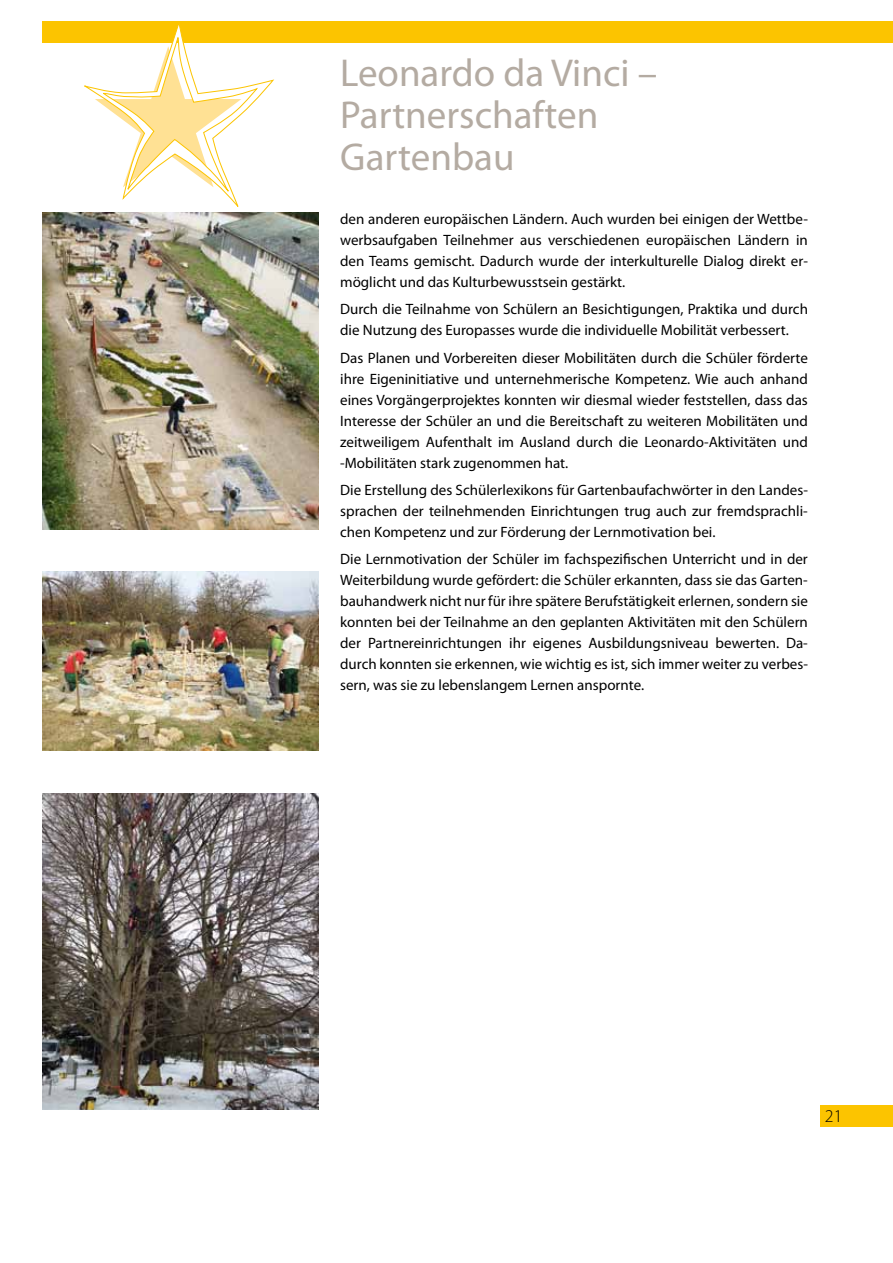
<style>
.page{position:relative;width:893px;height:1263px;background:#fff}
.page>*{position:absolute;margin:0;border:0;box-sizing:border-box;transform-origin:0 0}
.t1{font:39px/42px "Myriad Pro";color:#b4aba2}
.t2{font:300 18px "Myriad Pro";color:#000}
.t3{font:15px/21px "Myriad Pro";color:#000;text-align:justify}
</style>
<div class="page">
<div style="left:821px;top:1106px;width:72px;height:21px;background:#fcc400"></div>
<div style="left:43px;top:21px;width:850px;height:22px;background:#fcc400"></div>
<svg style="left:84px;top:24px;width:190px;height:183px"></svg>
<img style="left:43px;top:213px;width:276px;height:316px">
<img style="left:43px;top:572px;width:276px;height:178px">
<img style="left:43px;top:793px;width:276px;height:317px">
<h1 class="t1" style="left:340px;top:51px;width:319px">Leonardo da Vinci –<br>Partnerschaften<br>Gartenbau</h1>
<p class="t3" style="left:340px;top:208px;width:469px">den anderen europäischen Ländern. Auch wurden bei einigen der Wettbe&shy;werbsaufgaben Teilnehmer aus verschiedenen europäischen Ländern in den Teams gemischt. Dadurch wurde der interkulturelle Dialog direkt er&shy;möglicht und das Kulturbewusstsein gestärkt.</p>
<p class="t3" style="left:340px;top:298px;width:469px">Durch die Teilnahme von Schülern an Besichtigungen, Praktika und durch die Nutzung des Europasses wurde die individuelle Mobilität verbessert.</p>
<p class="t3" style="left:340px;top:347px;width:469px">Das Planen und Vorbereiten dieser Mobilitäten durch die Schüler förderte ihre Eigeninitiative und unternehmerische Kompetenz. Wie auch anhand eines Vorgängerprojektes konnten wir diesmal wieder feststellen, dass das Interesse der Schüler an und die Bereitschaft zu weiteren Mobilitäten und zeitweiligem Aufenthalt im Ausland durch die Leonardo-Aktivitäten und -Mobilitäten stark zugenommen hat.</p>
<p class="t3" style="left:340px;top:479px;width:469px">Die Erstellung des Schülerlexikons für Gartenbaufachwörter in den Landes&shy;sprachen der teilnehmenden Einrichtungen trug auch zur fremdsprachli&shy;chen Kompetenz und zur Förderung der Lernmotivation bei.</p>
<p class="t3" style="left:340px;top:549px;width:469px">Die Lernmotivation der Schüler im fachspezifischen Unterricht und in der Weiterbildung wurde gefördert: die Schüler erkannten, dass sie das Garten&shy;bauhandwerk nicht nur für ihre spätere Berufstätigkeit erlernen, sondern sie konnten bei der Teilnahme an den geplanten Aktivitäten mit den Schülern der Partnereinrichtungen ihr eigenes Ausbildungsniveau bewerten. Da&shy;durch konnten sie erkennen, wie wichtig es ist, sich immer weiter zu verbes&shy;sern, was sie zu lebenslangem Lernen anspornte.</p>
<p class="t2" style="left:825px;top:1106px;width:19px">21</p>
</div>
